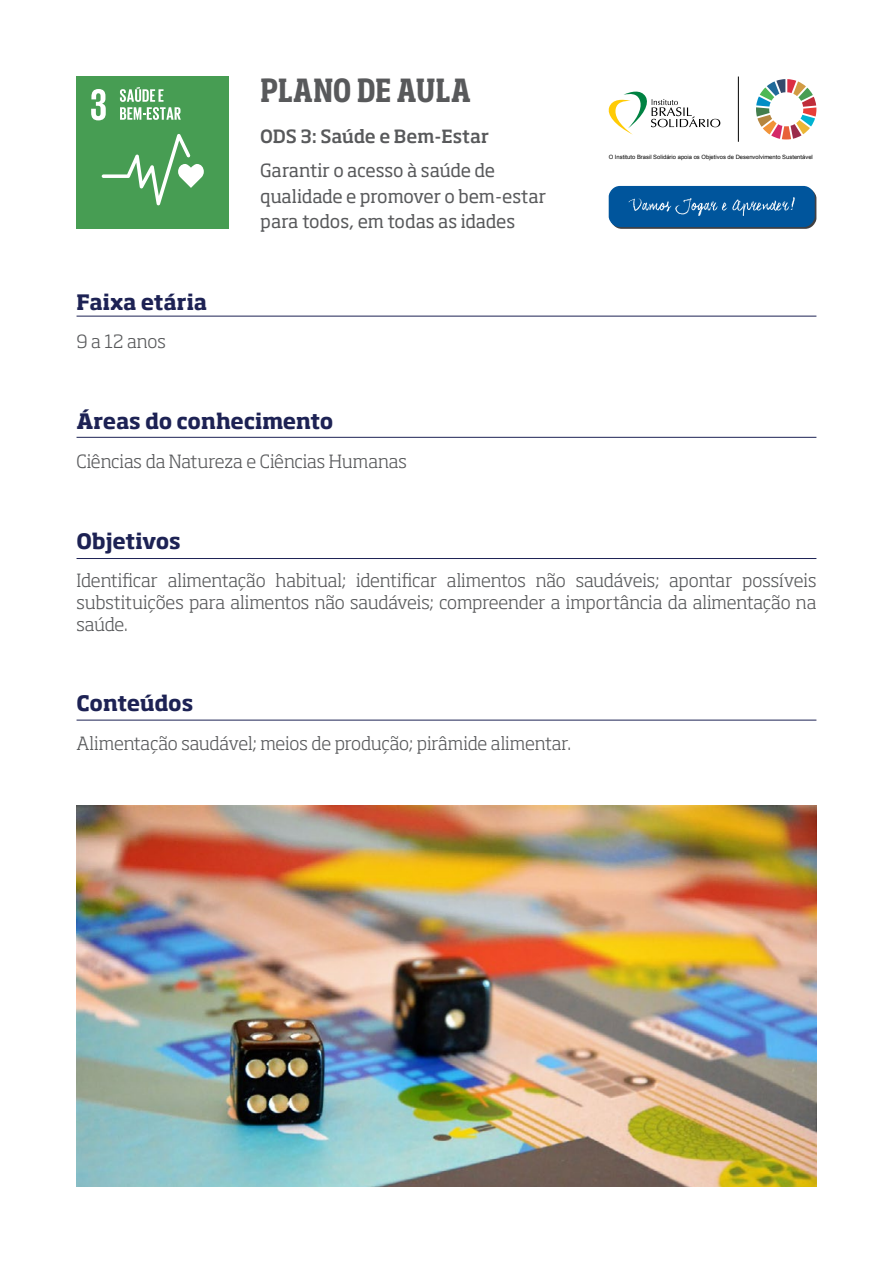
<style>
.page{position:relative;width:893px;height:1263px;background:#fff}
.page>*{position:absolute;margin:0;border:0;box-sizing:border-box;transform-origin:0 0}
.t1{font:700 condensed 31.5px "Soho Std";letter-spacing:.005em;color:#58595b}
.t2{font:700 21px "Soho Std";letter-spacing:-.01em;color:#1d2254}
.t3{font:300 18px/21.6px "Soho Std";letter-spacing:-.01em;color:#58595b;text-align:justify}
.t4{font:18px/25.5px "Soho Std";letter-spacing:-.015em;color:#58595b}
.t5{font:500 18px "Soho Std";letter-spacing:-.01em;color:#58595b}
.t6{font:5.85px "Arial";color:#000}
</style>
<div class="page">
<svg style="left:609px;top:186px;width:207px;height:43px;background:#145f9e"></svg>
<div style="left:77px;top:77px;width:152px;height:152px;background:#479d53"></div>
<svg style="left:91px;top:89px;width:15px;height:31px"></svg>
<svg style="left:102px;top:134px;width:102px;height:71px"></svg>
<svg style="left:120px;top:87px;width:61px;height:33px"></svg>
<hr style="left:738px;top:77px;width:1px;height:65px;background:#000">
<svg style="left:608px;top:91px;width:112px;height:44px"></svg>
<svg style="left:756px;top:79px;width:60px;height:60px"></svg>
<hr style="left:77px;top:316px;width:739px;height:1px;background:#1d2254">
<hr style="left:77px;top:437px;width:739px;height:1px;background:#1d2254">
<hr style="left:77px;top:558px;width:739px;height:1px;background:#1d2254">
<hr style="left:77px;top:720px;width:739px;height:1px;background:#1d2254">
<img style="left:77px;top:805px;width:739px;height:381px">
<p class="t2" style="left:77px;top:288px;width:132px">Faixa etária</p>
<p class="t3" style="left:77px;top:331px;width:91px">9 a 12 anos</p>
<h1 class="t1" style="left:260px;top:70px;width:212px">PLANO DE AULA</h1>
<p class="t5" style="left:260px;top:125px;width:230px">ODS 3: Saúde e Bem-Estar</p>
<p class="t4" style="left:260px;top:158px;width:287px">Garantir o acesso à saúde de qualidade e promover o bem-estar para todos, em todas as idades</p>
<p class="t2" style="left:77px;top:408px;width:258px">Áreas do conhecimento</p>
<p class="t3" style="left:77px;top:450px;width:332px">Ciências da Natureza e Ciências Humanas</p>
<p class="t6" style="left:609px;top:153px;width:206px">O Instituto Brasil Solidário apoia os Objetivos de Desenvolvimento Sustentável</p>
<p class="t2" style="left:77px;top:527px;width:106px">Objetivos</p>
<p class="t3" style="left:77px;top:570px;width:741px">Identificar alimentação habitual; identificar alimentos não saudáveis; apontar possíveis substituições para alimentos não saudáveis; compreender a importância da alimentação na saúde.</p>
<p class="t2" style="left:77px;top:690px;width:118px">Conteúdos</p>
<p class="t3" style="left:77px;top:732px;width:496px">Alimentação saudável; meios de produção; pirâmide alimentar.</p>
</div>
